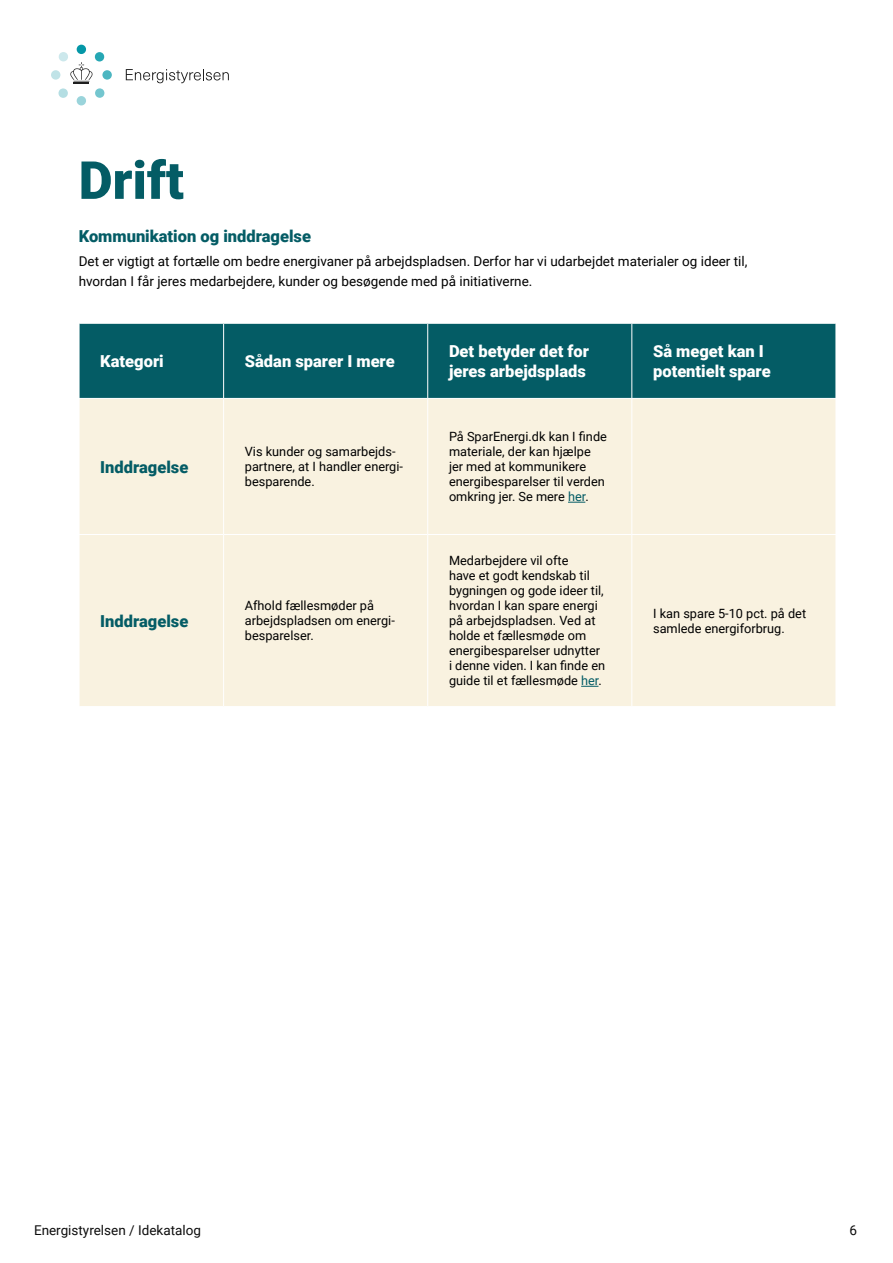
<style>
.page{position:relative;width:893px;height:1263px;background:#fff}
.page>*{position:absolute;margin:0;border:0;box-sizing:border-box;transform-origin:0 0}
.Rubrik_35_42{font:900 52.5px "Roboto";color:#045c65}
.Spørgsmål{font:900 16.5px/20.2px "Roboto";color:#fff}
.Spørgsmål-2{font:900 16.5px "Roboto";color:#045c65}
.Spørgsmål-3{font:13.5px/20.2px "Roboto";color:#000}
.t1{font:13.5px "Roboto";color:#0d0d0d}
.Brød_9_13_sort{font:12.75px/15px "Roboto";color:#000}
.s1{color:#045c65}
</style>
<div class="page">
<div style="left:77px;top:45px;width:9px;height:9px;background:#0497a7;border-radius:50%"></div>
<div style="left:77px;top:96px;width:9px;height:9px;background:#9ad4db;border-radius:50%"></div>
<div style="left:102px;top:70px;width:10px;height:10px;background:#4cb6c1;border-radius:50%"></div>
<div style="left:51px;top:70px;width:9px;height:10px;background:#c0e3e7;border-radius:50%"></div>
<svg style="left:58px;top:52px;width:47px;height:46px"></svg>
<svg style="left:126px;top:69px;width:103px;height:14px"></svg>
<div style="left:80px;top:324px;width:756px;height:74px;background:#045c65"></div>
<div style="left:80px;top:399px;width:756px;height:307px;background:#f9f2e0"></div>
<hr style="left:223px;top:324px;width:1px;height:74px;background:#fff">
<hr style="left:427px;top:324px;width:1px;height:74px;background:#fff">
<hr style="left:631px;top:324px;width:1px;height:74px;background:#fff">
<hr style="left:223px;top:399px;width:1px;height:135px;background:#fff">
<hr style="left:427px;top:399px;width:1px;height:135px;background:#fff">
<hr style="left:631px;top:399px;width:1px;height:135px;background:#fff">
<hr style="left:223px;top:535px;width:1px;height:171px;background:#fff">
<hr style="left:427px;top:535px;width:1px;height:171px;background:#fff">
<hr style="left:631px;top:535px;width:1px;height:171px;background:#fff">
<hr style="left:79px;top:534px;width:145px;height:1px;background:#fff">
<hr style="left:224px;top:534px;width:204px;height:1px;background:#fff">
<hr style="left:428px;top:534px;width:204px;height:1px;background:#fff">
<hr style="left:632px;top:534px;width:204px;height:1px;background:#fff">
<svg style="left:568px;top:502px;width:17px;height:1px"></svg>
<svg style="left:581px;top:686px;width:17px;height:1px"></svg>
<p class="Rubrik_35_42" style="left:79px;top:143px;width:107px">Drift</p>
<p class="Spørgsmål-2" style="left:79px;top:224px;width:234px">Kommunikation og inddragelse</p>
<p class="Spørgsmål-3" style="left:79px;top:251px;width:670px">Det er vigtigt at fortælle om bedre energivaner på arbejdspladsen. Derfor har vi udarbejdet materialer og ideer til, hvordan I får jeres medarbejdere, kunder og besøgende med på initiativerne.</p>
<p class="Spørgsmål" style="left:100px;top:350px;width:65px">Kategori</p>
<p class="Spørgsmål" style="left:245px;top:350px;width:151px">Sådan sparer I mere</p>
<p class="Spørgsmål" style="left:449px;top:340px;width:141px">Det betyder det for jeres arbejdsplads</p>
<p class="Spørgsmål" style="left:653px;top:340px;width:119px">Så meget kan I potentielt spare</p>
<p class="Spørgsmål-2" style="left:100px;top:455px;width:90px">Inddragelse</p>
<p class="Spørgsmål-2" style="left:100px;top:609px;width:90px">Inddragelse</p>
<p class="Brød_9_13_sort" style="left:245px;top:444px;width:160px">Vis kunder og samarbejds&shy;partnere, at I handler energi&shy;besparende.</p>
<p class="Brød_9_13_sort" style="left:245px;top:598px;width:151px">Afhold fællesmøder på arbejdspladsen om energi&shy;besparelser.</p>
<p class="Brød_9_13_sort" style="left:449px;top:429px;width:159px">På SparEnergi.dk kan I finde materiale, der kan hjælpe jer med at kommunikere energibesparelser til verden omkring jer. Se mere <span class="s1">her</span>.</p>
<p class="Brød_9_13_sort" style="left:449px;top:553px;width:158px">Medarbejdere vil ofte<br>have et godt kendskab til bygningen og gode ideer til, hvordan I kan spare energi på arbejdspladsen. Ved at holde et fællesmøde om energibesparelser udnytter i denne viden. I kan finde en guide til et fællesmøde <span class="s1">her</span>.</p>
<p class="Brød_9_13_sort" style="left:653px;top:605px;width:155px">I kan spare 5-10 pct. på det samlede energiforbrug.</p>
<p class="t1" style="left:34px;top:1220px;width:168px">Energistyrelsen / Idekatalog</p>
<p class="t1" style="left:849px;top:1220px;width:9px">6</p>
</div>
